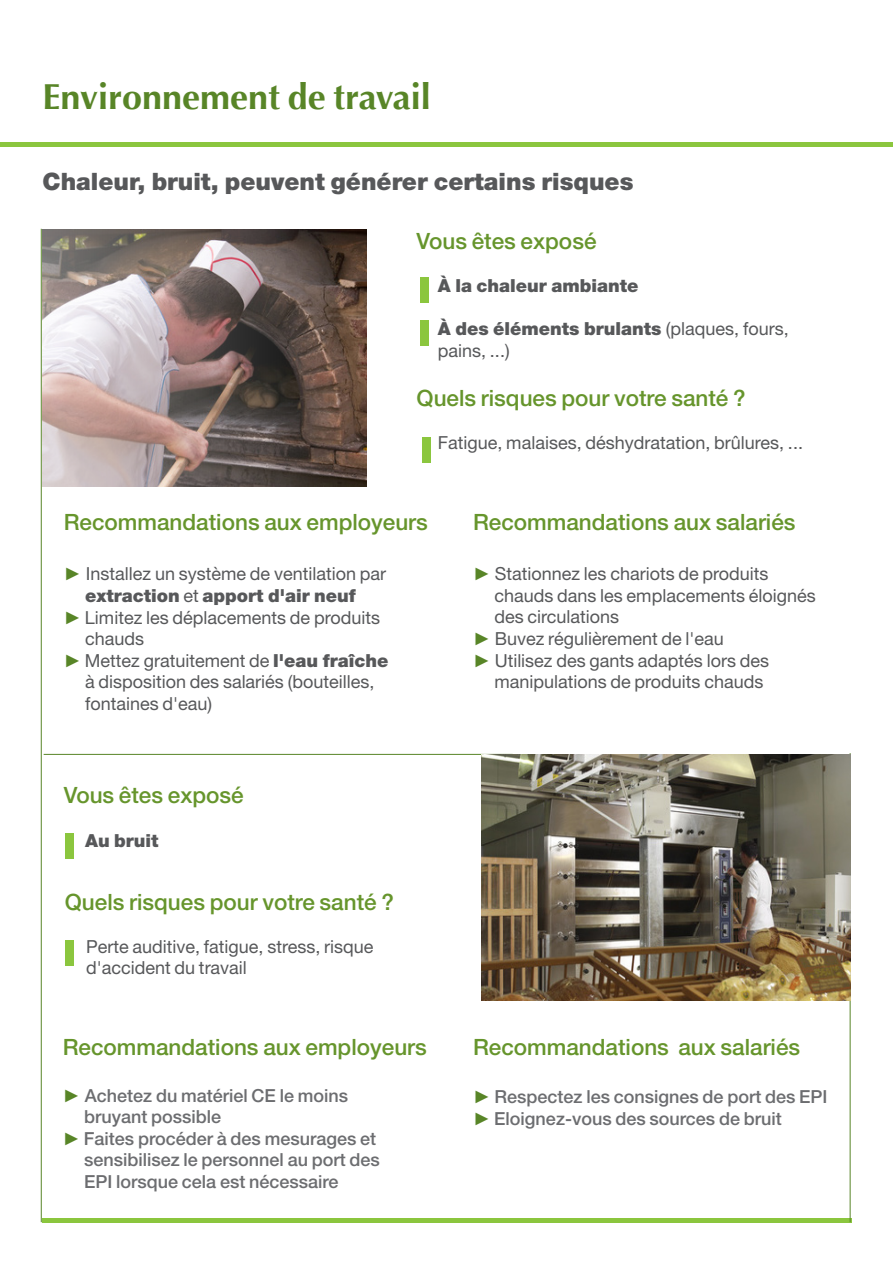
<style>
.page{position:relative;width:893px;height:1263px;background:#fff}
.page>*{position:absolute;margin:0;border:0;box-sizing:border-box;transform-origin:0 0}
.t1{font:700 36px "Optima";color:#588527}
.t2{font:900 24px "Helvetica Neue";color:#57585a}
.t3{font:500 22.5px "Helvetica Neue";color:#66952c}
.t4{font:18px/21.6px "Helvetica Neue";color:#57585a}
.t5{font:500 18px/21.6px "Helvetica Neue";color:#6c6d70}
.t6{font:900 18px "Helvetica Neue";color:#57585a}
.s1{font-weight:400}
.s2{font-family:"Times New Roman";color:#588527}
.s3{font-weight:900}
.s4{font-family:"Times New Roman";font-weight:400;color:#588527}
</style>
<div class="page">
<img style="left:43px;top:229px;width:323px;height:258px">
<hr style="left:0;top:143px;width:893px;height:4px;background:#8bc63e">
<div style="left:420px;top:278px;width:9px;height:25px;background:#8bc63e"></div>
<div style="left:420px;top:320px;width:9px;height:25px;background:#8bc63e"></div>
<div style="left:422px;top:437px;width:9px;height:26px;background:#8bc63e"></div>
<hr style="left:41px;top:229px;width:1px;height:993px;background:#588527">
<hr style="left:43px;top:1218px;width:808px;height:4px;background:#8bc63e">
<div style="left:65px;top:833px;width:9px;height:26px;background:#8bc63e"></div>
<div style="left:65px;top:941px;width:9px;height:25px;background:#8bc63e"></div>
<hr style="left:850px;top:753px;width:1px;height:469px;background:#588527">
<hr style="left:44px;top:754px;width:469px;height:1px;background:#588527">
<img style="left:481px;top:754px;width:369px;height:246px">
<p class="t1" style="left:43px;top:76px;width:390px">Environnement de travail</p>
<p class="t2" style="left:43px;top:167px;width:592px">Chaleur, bruit, peuvent générer certains risques</p>
<p class="t3" style="left:417px;top:227px;width:181px">Vous êtes exposé</p>
<p class="t6" style="left:438px;top:275px;width:202px">À la chaleur ambiante</p>
<p class="t6" style="left:438px;top:318px;width:352px">À des éléments brulants <span class="s1">(plaques, fours,</span></p>
<p class="t4" style="left:438px;top:339px;width:73px">pains, ...)</p>
<p class="t3" style="left:417px;top:385px;width:331px">Quels risques pour votre santé ?</p>
<p class="t4" style="left:438px;top:432px;width:367px">Fatigue, malaises, déshydratation, brûlures, ...</p>
<p class="t3" style="left:64px;top:508px;width:366px">Recommandations aux employeurs</p>
<p class="t4" style="left:64px;top:563px;width:324px"><span class="s2">►</span> Installez un système de ventilation par</p>
<p class="t6" style="left:85px;top:585px;width:272px">extraction <span class="s1">et</span> apport d'air neuf</p>
<p class="t4" style="left:64px;top:606px;width:318px"><span class="s2">►</span> Limitez les déplacements de produits</p>
<p class="t4" style="left:85px;top:628px;width:61px">chauds</p>
<p class="t4" style="left:64px;top:649px;width:326px"><span class="s2">►</span> Mettez gratuitement de <span class="s3">l'eau fraîche</span></p>
<p class="t4" style="left:85px;top:671px;width:291px">à disposition des salariés (bouteilles,</p>
<p class="t4" style="left:85px;top:692px;width:129px">fontaines d'eau)</p>
<p class="t3" style="left:64px;top:782px;width:181px">Vous êtes exposé</p>
<p class="t6" style="left:85px;top:829px;width:75px">Au bruit</p>
<p class="t3" style="left:65px;top:888px;width:331px">Quels risques pour votre santé ?</p>
<p class="t4" style="left:86px;top:935px;width:289px">Perte auditive, fatigue, stress, risque d'accident du travail</p>
<p class="t3" style="left:63px;top:1033px;width:366px">Recommandations aux employeurs</p>
<p class="t5" style="left:63px;top:1084px;width:287px"><span class="s4">►</span> Achetez du matériel CE le moins</p>
<p class="t5" style="left:84px;top:1106px;width:139px">bruyant possible</p>
<p class="t5" style="left:63px;top:1127px;width:315px"><span class="s4">►</span> Faites procéder à des mesurages et</p>
<p class="t5" style="left:84px;top:1149px;width:297px">sensibilisez le personnel au port des<br>EPI lorsque cela est nécessaire</p>
<p class="t3" style="left:473px;top:508px;width:324px">Recommandations aux salariés</p>
<p class="t4" style="left:473px;top:563px;width:297px"><span class="s2">►</span> Stationnez les chariots de produits</p>
<p class="t4" style="left:494px;top:584px;width:323px">chauds dans les emplacements éloignés</p>
<p class="t4" style="left:494px;top:606px;width:126px">des circulations</p>
<p class="t4" style="left:473px;top:627px;width:252px"><span class="s2">►</span> Buvez régulièrement de l'eau</p>
<p class="t4" style="left:473px;top:649px;width:297px"><span class="s2">►</span> Utilisez des gants adaptés lors des</p>
<p class="t4" style="left:494px;top:671px;width:271px">manipulations de produits chauds</p>
<p class="t3" style="left:473px;top:1033px;width:329px">Recommandations aux salariés</p>
<p class="t5" style="left:473px;top:1086px;width:356px"><span class="s4">►</span> Respectez les consignes de port des EPI <span class="s4">►</span> Eloignez-vous des sources de bruit</p>
</div>
